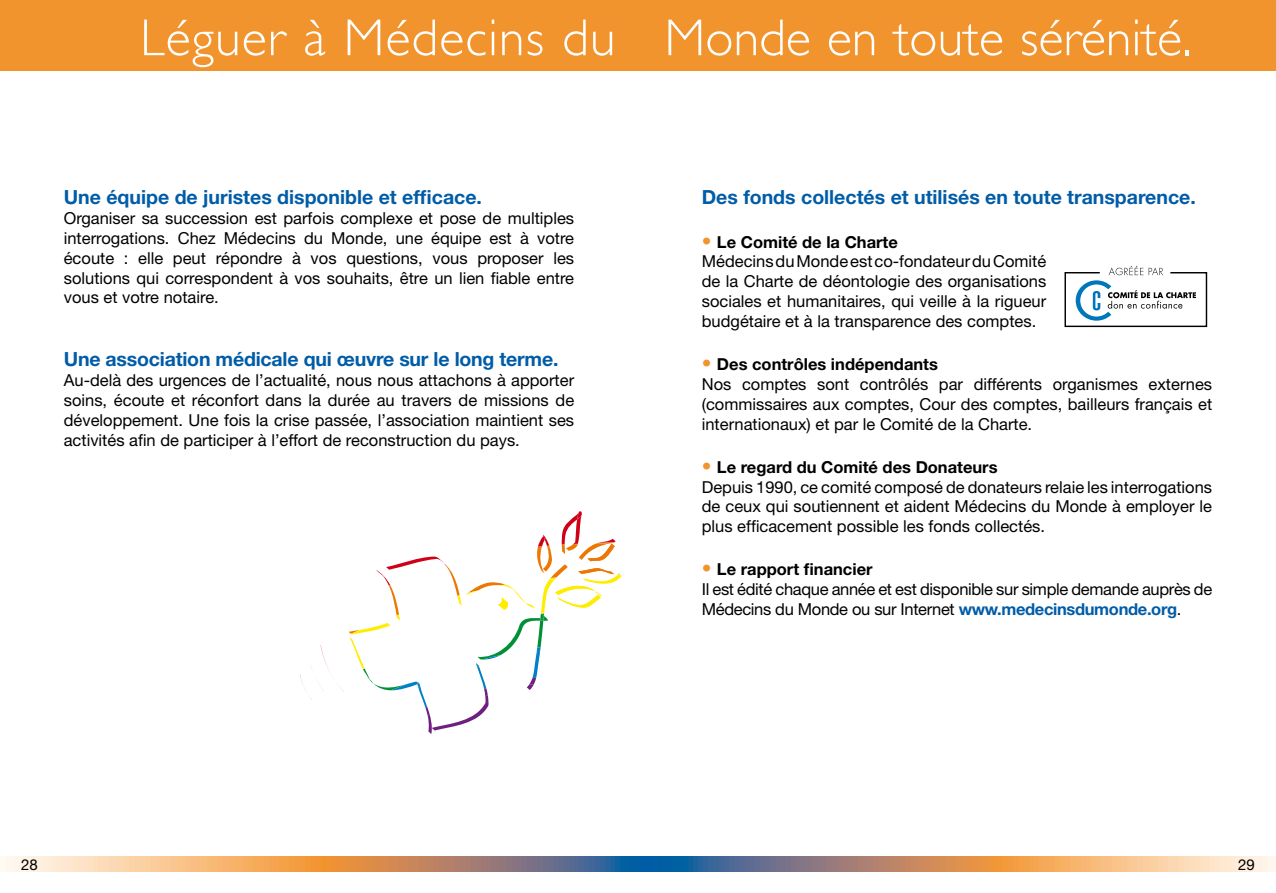
<style>
.page{position:relative;width:1276px;height:893px;background:#fff}
.page>*{position:absolute;margin:0;border:0;box-sizing:border-box;transform-origin:0 0}
.t1{font:300 52.2px "Gill Sans";letter-spacing:.02em;color:#fff}
.t2{font:700 19.5px "Helvetica Neue";color:#005ca7}
.t3{font:16.5px/19.8px "Helvetica Neue";color:#000}
.t4{font:16.5px/19.8px "Helvetica Neue";letter-spacing:-.02em;color:#000}
.t5{font:15px "Helvetica Neue";color:#000}
.s1{font-weight:700;font-size:19.5px;color:#f2942e}
.s2{font-weight:700}
.s3{font-weight:700;color:#005ca7}
</style>
<div class="page">
<svg style="left:0;top:856px;width:1276px;height:16px;background:#be9e85"></svg>
<div style="left:0;top:0;width:1276px;height:70px;background:#f2942e"></div>
<svg style="left:300px;top:511px;width:321px;height:223px"></svg>
<svg style="left:1064px;top:266px;width:144px;height:62px"></svg>
<h1 class="t1" style="left:140px;top:8px;width:1052px">Léguer à Médecins du Monde en toute sérénité.</h1>
<p class="t2" style="left:64px;top:185px;width:420px">Une équipe de juristes disponible et efficace.</p>
<p class="t3" style="left:64px;top:208px;width:512px;text-align:justify">Organiser sa succession est parfois complexe et pose de multiples interrogations. Chez Médecins du Monde, une équipe est à votre écoute : elle peut répondre à vos questions, vous proposer les solutions qui correspondent à vos souhaits, être un lien fiable entre vous et votre notaire.</p>
<p class="t2" style="left:64px;top:347px;width:496px">Une association médicale qui œuvre sur le long terme.</p>
<p class="t3" style="left:64px;top:370px;width:512px;text-align:justify">Au-delà des urgences de l’actualité, nous nous attachons à apporter soins, écoute et réconfort dans la durée au travers de missions de développement. Une fois la crise passée, l’association maintient ses activités afin de participer à l’effort de reconstruction du pays.</p>
<p class="t2" style="left:702px;top:185px;width:495px">Des fonds collectés et utilisés en toute transparence.</p>
<p class="t3" style="left:702px;top:232px;width:346px"><span class="s1">•</span> <span class="s2">Le Comité de la Charte<br></span>Médecins du Monde est co-fondateur du Comité de la Charte de déontologie des organisations sociales et humanitaires, qui veille à la rigueur budgétaire et à la transparence des comptes.</p>
<p class="t3" style="left:702px;top:354px;width:512px"><span class="s1">•</span> <span class="s2">Des contrôles indépendants<br></span>Nos comptes sont contrôlés par différents organismes externes (commissaires aux comptes, Cour des comptes, bailleurs français et internationaux) et par le Comité de la Charte.</p>
<p class="t3" style="left:702px;top:457px;width:512px"><span class="s1">•</span> <span class="s2">Le regard du Comité des Donateurs<br></span>Depuis 1990, ce comité composé de donateurs relaie les interrogations de ceux qui soutiennent et aident Médecins du Monde à employer le plus efficacement possible les fonds collectés.</p>
<p class="t4" style="left:702px;top:559px;width:512px"><span class="s1">•</span> <span class="s2">Le rapport financier<br></span>Il est édité chaque année et est disponible sur simple demande auprès de<br>Médecins du Monde ou sur Internet <span class="s3">www.medecinsdumonde.org</span>.</p>
<p class="t5" style="left:21px;top:855px;width:18px">28</p>
<p class="t5" style="left:1238px;top:855px;width:18px">29</p>
</div>
